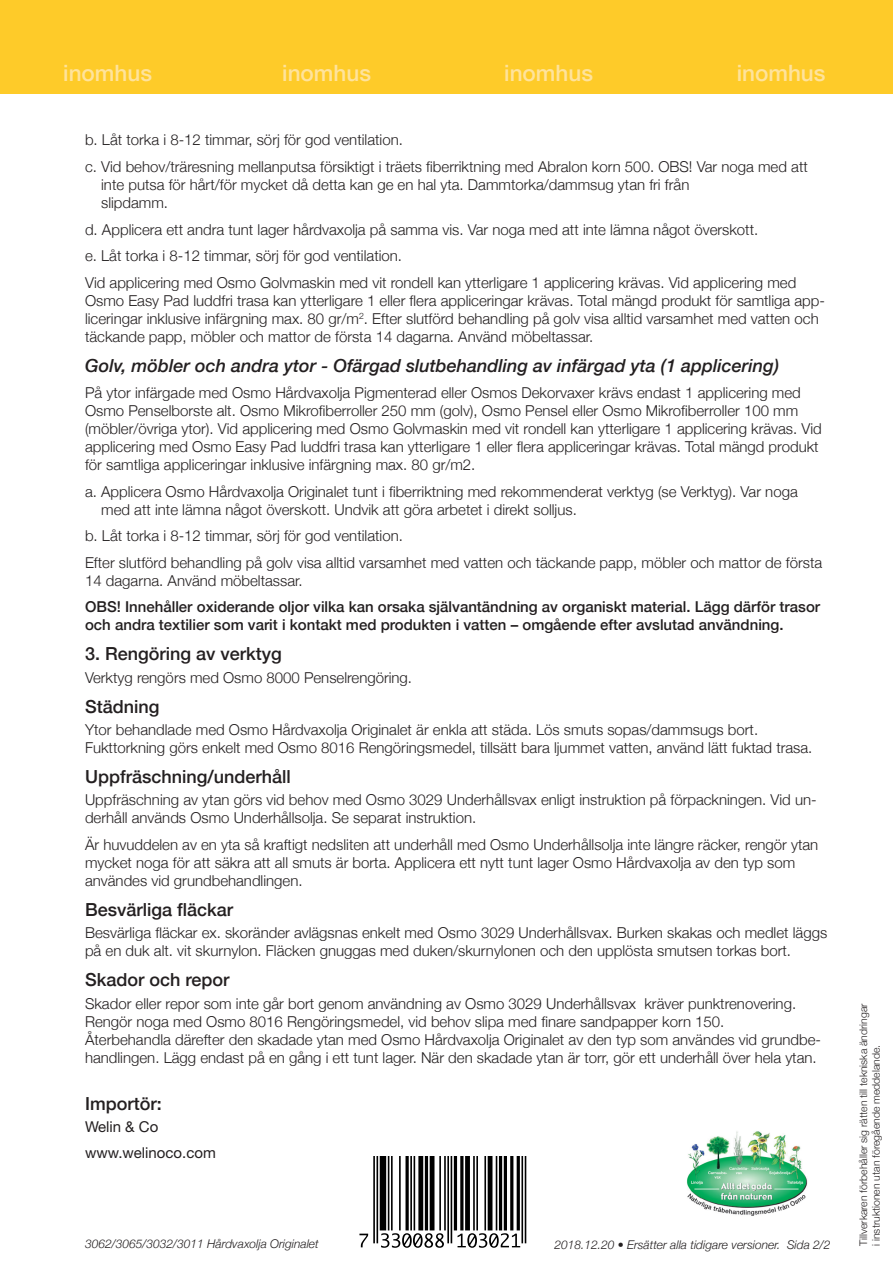
<style>
.page{position:relative;width:893px;height:1263px;background:#fff}
.page>*{position:absolute;margin:0;border:0;box-sizing:border-box;transform-origin:0 0}
.t1{font:500 22.5px "Helvetica Neue";color:#ffe39c}
.t2{font:500 18px "Helvetica Neue";color:#231f20}
.t3{font:italic 500 18px "Helvetica Neue";color:#231f20}
.t4{font:300 15px/18px "Helvetica Neue";color:#231f20}
.t5{font:500 15px/18px "Helvetica Neue";color:#231f20}
.t6{font:15px/26.5px "Helvetica Neue";color:#231f20}
.t7{font:italic 300 12px "Helvetica Neue";color:#231f20}
.t8{font:300 10.5px/12.6px "Helvetica Neue";color:#231f20}
</style>
<div class="page">
<div style="left:0;top:0;width:893px;height:94px;background:#fecb29"></div>
<svg style="left:378px;top:1157px;width:149px;height:91px"></svg>
<hr style="left:525px;top:1157px;width:1px;height:86px;background:#000">
<hr style="left:521px;top:1157px;width:2px;height:86px;background:#000">
<hr style="left:518px;top:1157px;width:2px;height:73px;background:#000">
<hr style="left:517px;top:1157px;width:1px;height:73px;background:#000">
<hr style="left:512px;top:1157px;width:1px;height:73px;background:#000">
<hr style="left:510px;top:1157px;width:2px;height:73px;background:#000">
<hr style="left:505px;top:1157px;width:2px;height:73px;background:#000">
<hr style="left:504px;top:1157px;width:1px;height:73px;background:#000">
<hr style="left:501px;top:1157px;width:1px;height:73px;background:#000">
<hr style="left:499px;top:1157px;width:2px;height:73px;background:#000">
<hr style="left:496px;top:1157px;width:1px;height:73px;background:#000">
<hr style="left:491px;top:1157px;width:1px;height:73px;background:#000">
<hr style="left:489px;top:1157px;width:2px;height:73px;background:#000">
<hr style="left:488px;top:1157px;width:1px;height:73px;background:#000">
<hr style="left:484px;top:1157px;width:2px;height:73px;background:#000">
<hr style="left:476px;top:1157px;width:2px;height:73px;background:#000">
<hr style="left:473px;top:1157px;width:2px;height:73px;background:#000">
<hr style="left:468px;top:1157px;width:2px;height:73px;background:#000">
<hr style="left:467px;top:1157px;width:1px;height:73px;background:#000">
<hr style="left:465px;top:1157px;width:2px;height:73px;background:#000">
<hr style="left:462px;top:1157px;width:1px;height:73px;background:#000">
<hr style="left:460px;top:1157px;width:2px;height:73px;background:#000">
<hr style="left:455px;top:1157px;width:2px;height:73px;background:#000">
<hr style="left:454px;top:1157px;width:1px;height:73px;background:#000">
<hr style="left:451px;top:1157px;width:1px;height:86px;background:#000">
<hr style="left:447px;top:1157px;width:2px;height:86px;background:#000">
<hr style="left:444px;top:1157px;width:2px;height:73px;background:#000">
<hr style="left:439px;top:1157px;width:2px;height:73px;background:#000">
<hr style="left:433px;top:1157px;width:1px;height:73px;background:#000">
<hr style="left:431px;top:1157px;width:2px;height:73px;background:#000">
<hr style="left:430px;top:1157px;width:1px;height:73px;background:#000">
<hr style="left:426px;top:1157px;width:2px;height:73px;background:#000">
<hr style="left:425px;top:1157px;width:1px;height:73px;background:#000">
<hr style="left:422px;top:1157px;width:1px;height:73px;background:#000">
<hr style="left:420px;top:1157px;width:2px;height:73px;background:#000">
<hr style="left:418px;top:1157px;width:2px;height:73px;background:#000">
<hr style="left:414px;top:1157px;width:1px;height:73px;background:#000">
<hr style="left:410px;top:1157px;width:2px;height:73px;background:#000">
<hr style="left:407px;top:1157px;width:2px;height:73px;background:#000">
<hr style="left:405px;top:1157px;width:2px;height:73px;background:#000">
<hr style="left:399px;top:1157px;width:2px;height:73px;background:#000">
<hr style="left:391px;top:1157px;width:2px;height:73px;background:#000">
<hr style="left:388px;top:1157px;width:1px;height:73px;background:#000">
<hr style="left:385px;top:1157px;width:1px;height:73px;background:#000">
<hr style="left:383px;top:1157px;width:2px;height:73px;background:#000">
<hr style="left:381px;top:1157px;width:2px;height:73px;background:#000">
<hr style="left:380px;top:1157px;width:1px;height:73px;background:#000">
<hr style="left:376px;top:1157px;width:2px;height:86px;background:#000">
<hr style="left:373px;top:1157px;width:2px;height:86px;background:#000">
<svg style="left:359px;top:1233px;width:161px;height:15px"></svg>
<img style="left:687px;top:1131px;width:121px;height:85px">
<h1 class="t1" style="left:63px;top:55px;width:90px">inomhus</h1>
<h1 class="t1" style="left:282px;top:55px;width:90px">inomhus</h1>
<h1 class="t1" style="left:504px;top:55px;width:90px">inomhus</h1>
<h1 class="t1" style="left:737px;top:55px;width:90px">inomhus</h1>
<p class="t4" style="left:85px;top:126px;width:724px;line-height:26.5px">b. Låt torka i 8-12 timmar, sörj för god ventilation.<br>c. Vid behov/träresning mellanputsa försiktigt i träets fiberriktning med Abralon korn 500. OBS! Var noga med att</p>
<p class="t4" style="left:101px;top:175px;width:590px">inte putsa för hårt/för mycket då detta kan ge en hal yta. Dammtorka/dammsug ytan fri från slipdamm.</p>
<p class="t4" style="left:85px;top:215px;width:713px;line-height:26.5px">d. Applicera ett andra tunt lager hårdvaxolja på samma vis. Var noga med att inte lämna något överskott.<br>e. Låt torka i 8-12 timmar, sörj för god ventilation.<br>Vid applicering med Osmo Golvmaskin med vit rondell kan ytterligare 1 applicering krävas. Vid applicering med</p>
<p class="t4" style="left:85px;top:290px;width:741px">Osmo Easy Pad luddfri trasa kan ytterligare 1 eller flera appliceringar krävas. Total mängd produkt för samtliga app&shy;liceringar inklusive infärgning max. 80 gr/m<sup>2</sup>. Efter slutförd behandling på golv visa alltid varsamhet med vatten och täckande papp, möbler och mattor de första 14 dagarna. Använd möbeltassar.</p>
<p class="t3" style="left:85px;top:350px;width:696px">Golv, möbler och andra ytor - Ofärgad slutbehandling av infärgad yta (1 applicering)</p>
<p class="t4" style="left:85px;top:383px;width:738px">På ytor infärgade med Osmo Hårdvaxolja Pigmenterad eller Osmos Dekorvaxer krävs endast 1 applicering med Osmo Penselborste alt. Osmo Mikrofiberroller 250 mm (golv), Osmo Pensel eller Osmo Mikrofiberroller 100 mm (möbler/övriga ytor). Vid applicering med Osmo Golvmaskin med vit rondell kan ytterligare 1 applicering krävas. Vid applicering med Osmo Easy Pad luddfri trasa kan ytterligare 1 eller flera appliceringar krävas. Total mängd produkt för samtliga appliceringar inklusive infärgning max. 80 gr/m2.</p>
<p class="t4" style="left:101px;top:481px;width:698px;text-indent:-16px">a. Applicera Osmo Hårdvaxolja Originalet tunt i fiberriktning med rekommenderat verktyg (se Verktyg). Var noga med att inte lämna något överskott. Undvik att göra arbetet i direkt solljus.</p>
<p class="t4" style="left:85px;top:521px;width:739px;line-height:26.5px">b. Låt torka i 8-12 timmar, sörj för god ventilation.<br>Efter slutförd behandling på golv visa alltid varsamhet med vatten och täckande papp, möbler och mattor de första</p>
<p class="t4" style="left:85px;top:570px;width:219px">14 dagarna. Använd möbeltassar.</p>
<p class="t5" style="left:85px;top:597px;width:737px">OBS! Innehåller oxiderande oljor vilka kan orsaka självantändning av organiskt material. Lägg därför trasor och andra textilier som varit i kontakt med produkten i vatten – omgående efter avslutad användning.</p>
<p class="t2" style="left:85px;top:639px;width:198px">3. Rengöring av verktyg</p>
<p class="t4" style="left:85px;top:667px;width:329px">Verktyg rengörs med Osmo 8000 Penselrengöring.</p>
<p class="t2" style="left:85px;top:692px;width:76px">Städning</p>
<p class="t4" style="left:85px;top:719px;width:729px">Ytor behandlade med Osmo Hårdvaxolja Originalet är enkla att städa. Lös smuts sopas/dammsugs bort.<br>Fukttorkning görs enkelt med Osmo 8016 Rengöringsmedel, tillsätt bara ljummet vatten, använd lätt fuktad trasa.</p>
<p class="t2" style="left:85px;top:762px;width:207px">Uppfräschning/underhåll</p>
<p class="t4" style="left:85px;top:790px;width:733px">Uppfräschning av ytan görs vid behov med Osmo 3029 Underhållsvax enligt instruktion på förpackningen. Vid un&shy;derhåll används Osmo Underhållsolja. Se separat instruktion.</p>
<p class="t4" style="left:85px;top:834px;width:735px">Är huvuddelen av en yta så kraftigt nedsliten att underhåll med Osmo Underhållsolja inte längre räcker, rengör ytan mycket noga för att säkra att all smuts är borta. Applicera ett nytt tunt lager Osmo Hårdvaxolja av den typ som användes vid grundbehandlingen.</p>
<p class="t2" style="left:85px;top:895px;width:150px">Besvärliga fläckar</p>
<p class="t4" style="left:85px;top:923px;width:744px">Besvärliga fläckar ex. skoränder avlägsnas enkelt med Osmo 3029 Underhållsvax. Burken skakas och medlet läggs på en duk alt. vit skurnylon. Fläcken gnuggas med duken/skurnylonen och den upplösta smutsen torkas bort.</p>
<p class="t2" style="left:85px;top:965px;width:146px">Skador och repor</p>
<p class="t4" style="left:85px;top:993px;width:738px">Skador eller repor som inte går bort genom användning av Osmo 3029 Underhållsvax kräver punktrenovering.<br>Rengör noga med Osmo 8016 Rengöringsmedel, vid behov slipa med finare sandpapper korn 150.<br>Återbehandla därefter den skadade ytan med Osmo Hårdvaxolja Originalet av den typ som användes vid grundbe&shy;handlingen. Lägg endast på en gång i ett tunt lager. När den skadade ytan är torr, gör ett underhåll över hela ytan.</p>
<p class="t2" style="left:85px;top:1089px;width:78px">Importör:</p>
<p class="t6" style="left:85px;top:1113px;width:132px">Welin &amp; Co www.welinoco.com</p>
<p class="t7" style="left:85px;top:1234px;width:235px">3062/3065/3032/3011 Hårdvaxolja Originalet</p>
<p class="t7" style="left:554px;top:1235px;width:278px">2018.12.20 • Ersätter alla tidigare versioner. Sida 2/2</p>
<p class="t8" style="left:856px;top:1246px;width:244px;rotate:-90deg">Tillverkaren förbehåller sig rätten till tekniska ändringar i instruktionen utan föregående meddelande.</p>
</div>
